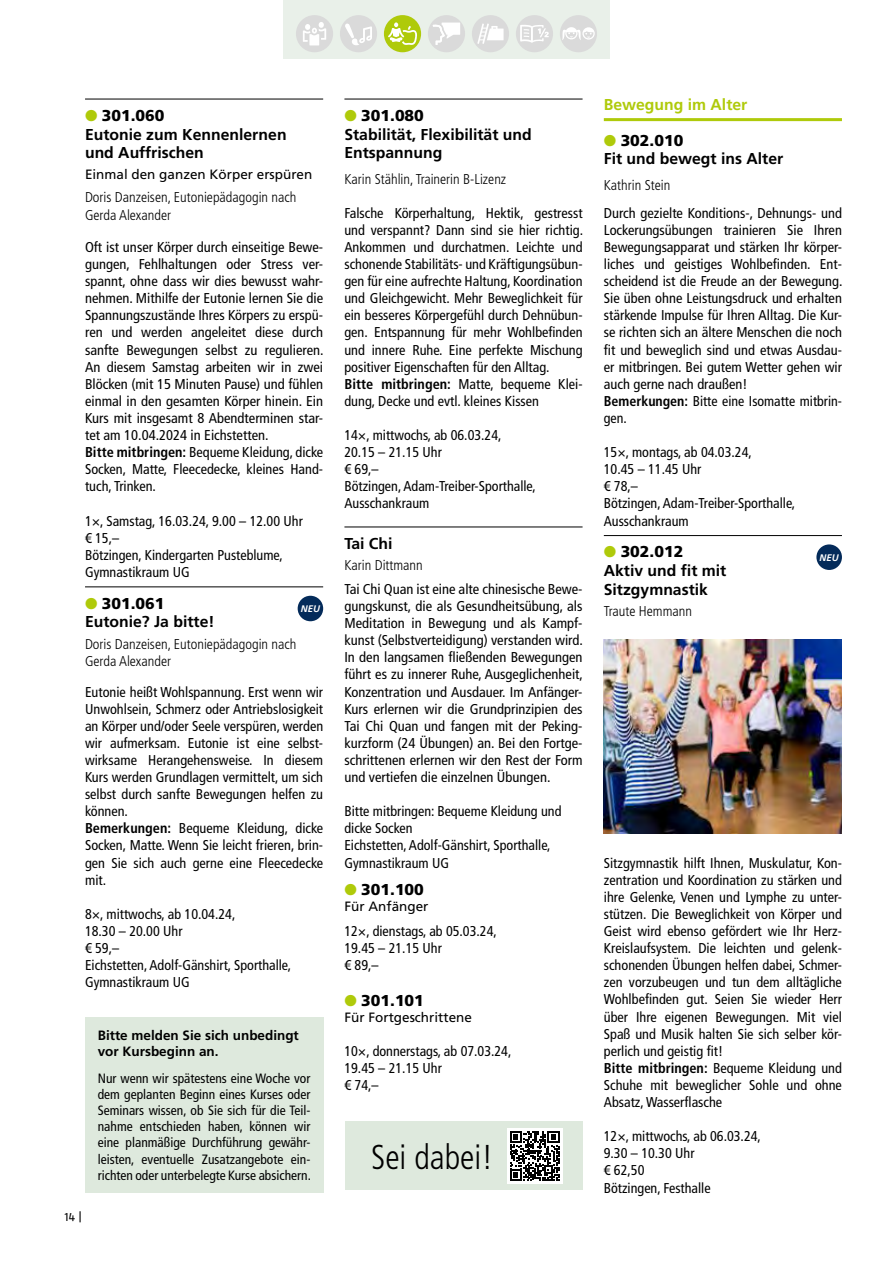
<style>
.page{position:relative;width:893px;height:1263px;background:#fff}
.page>*{position:absolute;margin:0;border:0;box-sizing:border-box;transform-origin:0 0}
.t1{font:300 condensed 34.5px "Frutiger LT Std";color:#000}
.t2{font:700 15.75px/18.9px "Frutiger LT Std";color:#000}
.t3{font:900 15.75px "Frutiger LT Std";color:#000}
.t4{font:700 15.75px "Frutiger LT Std";color:#afca0a}
.t5{font:condensed 14.25px/17.1px "Frutiger LT Std";color:#000}
.t6{font:300 condensed 14.25px/17.1px "Frutiger LT Std";color:#000}
.t7{font:condensed 13.5px/16.2px "Frutiger LT Std";color:#000;text-align:justify}
.t8{font:13.5px "Frutiger LT Std";color:#000}
.t9{font:700 13.5px/16.2px "Frutiger LT Std";color:#000}
.t10{font:12px "Fago Pro";color:#000}
.t11{font:italic 700 9.6px "Frutiger LT Std";color:#fff}
.s1{color:#afca0a}
.s2{font-weight:900}
.s3{font-weight:700}
</style>
<div class="page">
<div style="left:283px;top:0;width:327px;height:59px;background:#e9f0e9"></div>
<div style="left:296px;top:15px;width:37px;height:37px;background:#dadada;border-radius:50%"></div>
<svg style="left:303px;top:22px;width:23px;height:23px"></svg>
<div style="left:516px;top:15px;width:37px;height:37px;background:#dadada;border-radius:50%"></div>
<svg style="left:520px;top:25px;width:29px;height:18px"></svg>
<div style="left:340px;top:15px;width:37px;height:37px;background:#dadada;border-radius:50%"></div>
<svg style="left:345px;top:23px;width:27px;height:22px"></svg>
<div style="left:428px;top:15px;width:37px;height:37px;background:#dadada;border-radius:50%"></div>
<svg style="left:433px;top:23px;width:27px;height:22px"></svg>
<div style="left:472px;top:15px;width:37px;height:37px;background:#dadada;border-radius:50%"></div>
<svg style="left:477px;top:24px;width:27px;height:20px"></svg>
<div style="left:560px;top:15px;width:37px;height:37px;background:#dadada;border-radius:50%"></div>
<svg style="left:562px;top:27px;width:33px;height:13px"></svg>
<div style="left:384px;top:15px;width:37px;height:37px;background:#afca0a;border-radius:50%"></div>
<svg style="left:388px;top:22px;width:29px;height:23px"></svg>
<hr style="left:85px;top:99px;width:238px;height:1px;background:#000">
<hr style="left:85px;top:586px;width:238px;height:1px;background:#000">
<div style="left:298px;top:596px;width:25px;height:25px;background:#042b5a;border-radius:50%"></div>
<hr style="left:344px;top:99px;width:239px;height:1px;background:#000">
<hr style="left:344px;top:527px;width:239px;height:1px;background:#000">
<hr style="left:604px;top:118px;width:238px;height:3px;background:#afca0a">
<hr style="left:604px;top:535px;width:238px;height:1px;background:#000">
<img style="left:604px;top:639px;width:238px;height:194px">
<div style="left:816px;top:544px;width:26px;height:26px;background:#042b5a;border-radius:50%"></div>
<div style="left:85px;top:1017px;width:238px;height:175px;background:#dee9dd"></div>
<div style="left:344px;top:1122px;width:238px;height:68px;background:#dee9dd"></div>
<div style="left:507px;top:1128px;width:55px;height:56px;background:#fff"></div>
<svg style="left:510px;top:1131px;width:49px;height:50px"></svg>
<p class="t2" style="left:85px;top:106px;width:203px"><span class="s1">●</span> <span class="s2">301.060<br></span>Eutonie zum Kennenlernen und Auffrischen</p>
<p class="t8" style="left:85px;top:166px;width:229px">Einmal den ganzen Körper erspüren</p>
<p class="t6" style="left:85px;top:189px;width:213px">Doris Danzeisen, Eutoniepädagogin nach<br>Gerda Alexander</p>
<p class="t5" style="left:85px;top:238px;width:240px">Oft ist unser Körper durch einseitige Bewe&shy;gungen, Fehlhaltungen oder Stress ver&shy;spannt, ohne dass wir dies bewusst wahr&shy;nehmen. Mithilfe der Eutonie lernen Sie die Spannungszustände Ihres Körpers zu erspü&shy;ren und werden angeleitet diese durch sanfte Bewegungen selbst zu regulieren.<br>An diesem Samstag arbeiten wir in zwei Blöcken (mit 15 Minuten Pause) und fühlen einmal in den gesamten Körper hinein. Ein Kurs mit insgesamt 8 Abendterminen star&shy;tet am 10.04.2024 in Eichstetten.<br><span class="s3">Bitte mitbringen:</span> Bequeme Kleidung, dicke Socken, Matte, Fleecedecke, kleines Hand&shy;tuch, Trinken.</p>
<p class="t5" style="left:85px;top:512px;width:219px">1×, Samstag, 16.03.24, 9.00 – 12.00 Uhr € 15,–<br>Bötzingen, Kindergarten Pusteblume,<br>Gymnastikraum UG</p>
<p class="t2" style="left:85px;top:594px;width:131px"><span class="s1">●</span> <span class="s2">301.061<br></span>Eutonie? Ja bitte!</p>
<p class="t6" style="left:85px;top:635px;width:213px">Doris Danzeisen, Eutoniepädagogin nach<br>Gerda Alexander</p>
<p class="t5" style="left:85px;top:683px;width:240px">Eutonie heißt Wohlspannung. Erst wenn wir Unwohlsein, Schmerz oder Antriebslosigkeit an Körper und/oder Seele verspüren, werden wir aufmerksam. Eutonie ist eine selbst&shy;wirksame Herangehensweise. In diesem Kurs werden Grundlagen vermittelt, um sich selbst durch sanfte Bewegungen helfen zu können.<br><span class="s3">Bemerkungen:</span> Bequeme Kleidung, dicke Socken, Matte. Wenn Sie leicht frieren, brin&shy;gen Sie sich auch gerne eine Fleecedecke mit.</p>
<p class="t5" style="left:85px;top:905px;width:208px">8×, mittwochs, ab 10.04.24,<br>18.30 – 20.00 Uhr<br>€ 59,–<br>Eichstetten, Adolf-Gänshirt, Sporthalle,<br>Gymnastikraum UG</p>
<p class="t11" style="left:301px;top:603px;width:21px">NEU</p>
<p class="t10" style="left:65px;top:1210px;width:19px">14 |</p>
<p class="t9" style="left:98px;top:1027px;width:203px">Bitte melden Sie sich unbedingt vor Kursbeginn an.</p>
<p class="t7" style="left:98px;top:1070px;width:215px">Nur wenn wir spätestens eine Woche vor dem geplanten Beginn eines Kurses oder Seminars wissen, ob Sie sich für die Teil&shy;nahme entschieden haben, können wir eine planmäßige Durchführung gewähr&shy;leisten, eventuelle Zusatzangebote ein&shy;richten oder unterbelegte Kurse absichern.</p>
<p class="t2" style="left:344px;top:106px;width:189px"><span class="s1">●</span> <span class="s2">301.080<br></span>Stabilität, Flexibilität und<br>Entspannung</p>
<p class="t6" style="left:344px;top:171px;width:163px">Karin Stählin, Trainerin B-Lizenz</p>
<p class="t5" style="left:344px;top:204px;width:240px">Falsche Körperhaltung, Hektik, gestresst und verspannt? Dann sind sie hier richtig.<br>Ankommen und durchatmen. Leichte und schonende Stabilitäts- und Kräftigungsübun&shy;gen für eine aufrechte Haltung, Koordination und Gleichgewicht. Mehr Beweglichkeit für ein besseres Körpergefühl durch Dehnübun&shy;gen. Entspannung für mehr Wohlbefinden und innere Ruhe. Eine perfekte Mischung positiver Eigenschaften für den Alltag.<br><span class="s3">Bitte mitbringen:</span> Matte, bequeme Klei&shy;dung, Decke und evtl. kleines Kissen</p>
<p class="t5" style="left:344px;top:427px;width:193px">14×, mittwochs, ab 06.03.24,<br>20.15 – 21.15 Uhr<br>€ 69,–<br>Bötzingen, Adam-Treiber-Sporthalle,<br>Ausschankraum</p>
<p class="t2" style="left:344px;top:534px;width:50px">Tai Chi</p>
<p class="t6" style="left:344px;top:557px;width:80px">Karin Dittmann</p>
<p class="t5" style="left:344px;top:580px;width:240px;text-align:justify">Tai Chi Quan ist eine alte chinesische Bewe&shy;gungskunst, die als Gesundheitsübung, als Meditation in Bewegung und als Kampf&shy;kunst (Selbstverteidigung) verstanden wird.<br>In den langsamen fließenden Bewegungen führt es zu innerer Ruhe, Ausgeglichenheit, Konzentration und Ausdauer. Im Anfänger-Kurs erlernen wir die Grundprinzipien des Tai Chi Quan und fangen mit der Peking&shy;kurzform (24 Übungen) an. Bei den Fortge&shy;schrittenen erlernen wir den Rest der Form und vertiefen die einzelnen Übungen.</p>
<p class="t5" style="left:344px;top:803px;width:219px">Bitte mitbringen: Bequeme Kleidung und dicke Socken<br>Eichstetten, Adolf-Gänshirt, Sporthalle,<br>Gymnastikraum UG</p>
<p class="t3" style="left:344px;top:880px;width:81px"><span class="s1">●</span> 301.100</p>
<p class="t8" style="left:344px;top:898px;width:86px">Für Anfänger</p>
<p class="t5" style="left:344px;top:922px;width:154px">12×, dienstags, ab 05.03.24,<br>19.45 – 21.15 Uhr<br>€ 89,–</p>
<p class="t3" style="left:344px;top:991px;width:81px"><span class="s1">●</span> 301.101</p>
<p class="t8" style="left:344px;top:1010px;width:129px">Für Fortgeschrittene</p>
<p class="t5" style="left:344px;top:1042px;width:169px">10×, donnerstags, ab 07.03.24,<br>19.45 – 21.15 Uhr<br>€ 74,–</p>
<h1 class="t1" style="left:371px;top:1137px;width:124px">Sei dabei!</h1>
<p class="t4" style="left:604px;top:95px;width:145px">Bewegung im Alter</p>
<p class="t2" style="left:604px;top:131px;width:181px"><span class="s1">●</span> <span class="s2">302.010<br></span>Fit und bewegt ins Alter</p>
<p class="t6" style="left:604px;top:177px;width:68px">Kathrin Stein</p>
<p class="t5" style="left:604px;top:204px;width:240px">Durch gezielte Konditions-, Dehnungs- und Lockerungsübungen trainieren Sie Ihren Bewegungsapparat und stärken Ihr körper&shy;liches und geistiges Wohlbefinden. Ent&shy;scheidend ist die Freude an der Bewegung.<br>Sie üben ohne Leistungsdruck und erhalten stärkende Impulse für Ihren Alltag. Die Kur&shy;se richten sich an ältere Menschen die noch fit und beweglich sind und etwas Ausdau&shy;er mitbringen. Bei gutem Wetter gehen wir auch gerne nach draußen!<br><span class="s3">Bemerkungen:</span> Bitte eine Isomatte mitbrin&shy;gen.</p>
<p class="t5" style="left:604px;top:444px;width:193px">15×, montags, ab 04.03.24,<br>10.45 – 11.45 Uhr<br>€ 78,–<br>Bötzingen, Adam-Treiber-Sporthalle,<br>Ausschankraum</p>
<p class="t2" style="left:604px;top:542px;width:124px"><span class="s1">●</span> <span class="s2">302.012<br></span>Aktiv und fit mit<br>Sitzgymnastik</p>
<p class="t6" style="left:604px;top:603px;width:90px">Traute Hemmann</p>
<p class="t11" style="left:820px;top:552px;width:21px">NEU</p>
<p class="t5" style="left:604px;top:854px;width:240px">Sitzgymnastik hilft Ihnen, Muskulatur, Kon&shy;zentration und Koordination zu stärken und ihre Gelenke, Venen und Lymphe zu unter&shy;stützen. Die Beweglichkeit von Körper und Geist wird ebenso gefördert wie Ihr Herz-Kreislaufsystem. Die leichten und gelenk&shy;schonenden Übungen helfen dabei, Schmer&shy;zen vorzubeugen und tun dem alltägliche Wohlbefinden gut. Seien Sie wieder Herr über Ihre eigenen Bewegungen. Mit viel Spaß und Musik halten Sie sich selber kör&shy;perlich und geistig fit!<br><span class="s3">Bitte mitbringen:</span> Bequeme Kleidung und Schuhe mit beweglicher Sohle und ohne Absatz, Wasserflasche</p>
<p class="t5" style="left:604px;top:1128px;width:159px">12×, mittwochs, ab 06.03.24,<br>9.30 – 10.30 Uhr<br>€ 62,50<br>Bötzingen, Festhalle</p>
</div>
